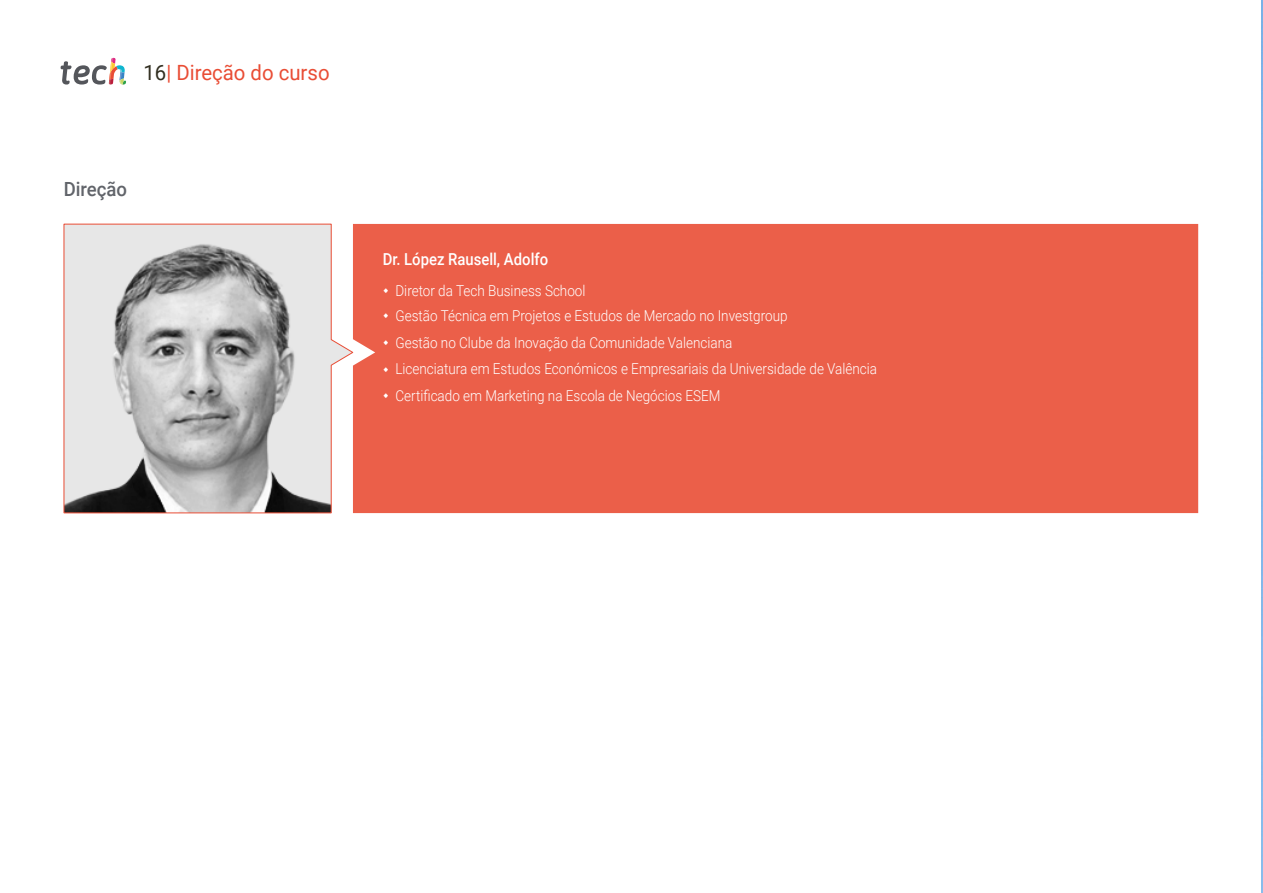
<style>
.page{position:relative;width:1263px;height:893px;background:#fff}
.page>*{position:absolute;margin:0;border:0;box-sizing:border-box;transform-origin:0 0}
.t1{font:21px "Roboto";color:#e94d35}
.t2{font:500 19.5px "Roboto";color:#61646a;scale:.95 1}
.t3{font:500 16.5px "Roboto";color:#fff;scale:.9 1}
.t4{font:300 15px/26.7px "Roboto";color:#fff;scale:.9 1}
.s1{color:#312e20}
</style>
<div class="page">
<svg style="left:61px;top:58px;width:65px;height:27px"></svg>
<div style="left:353px;top:224px;width:845px;height:289px;background:#eb5f49"></div>
<svg style="left:64px;top:224px;width:289px;height:289px;background:#c3c2c2"></svg>
<img style="left:1262px;top:0;width:1px;height:893px">
<svg style="left:384px;top:288px;width:4px;height:5px"></svg>
<svg style="left:384px;top:313px;width:4px;height:5px"></svg>
<svg style="left:384px;top:340px;width:4px;height:5px"></svg>
<svg style="left:384px;top:367px;width:4px;height:5px"></svg>
<svg style="left:384px;top:393px;width:4px;height:5px"></svg>
<h1 class="t1" style="left:144px;top:57px;width:188px"><span class="s1">16</span>| Direção do curso</h1>
<h2 class="t2" style="left:64px;top:175px;width:68px">Direção</h2>
<p class="t3" style="left:383px;top:248px;width:185px">Dr. López Rausell, Adolfo</p>
<p class="t4" style="left:395px;top:277px;width:437px;line-height:25.2px">Diretor da Tech Business School<br>Gestão Técnica em Projetos e Estudos de Mercado no Investgroup</p>
<p class="t4" style="left:395px;top:328px;width:537px">Gestão no Clube da Inovação da Comunidade Valenciana<br>Licenciatura em Estudos Económicos e Empresariais da Universidade de Valência<br>Certificado em Marketing na Escola de Negócios ESEM</p>
</div>
